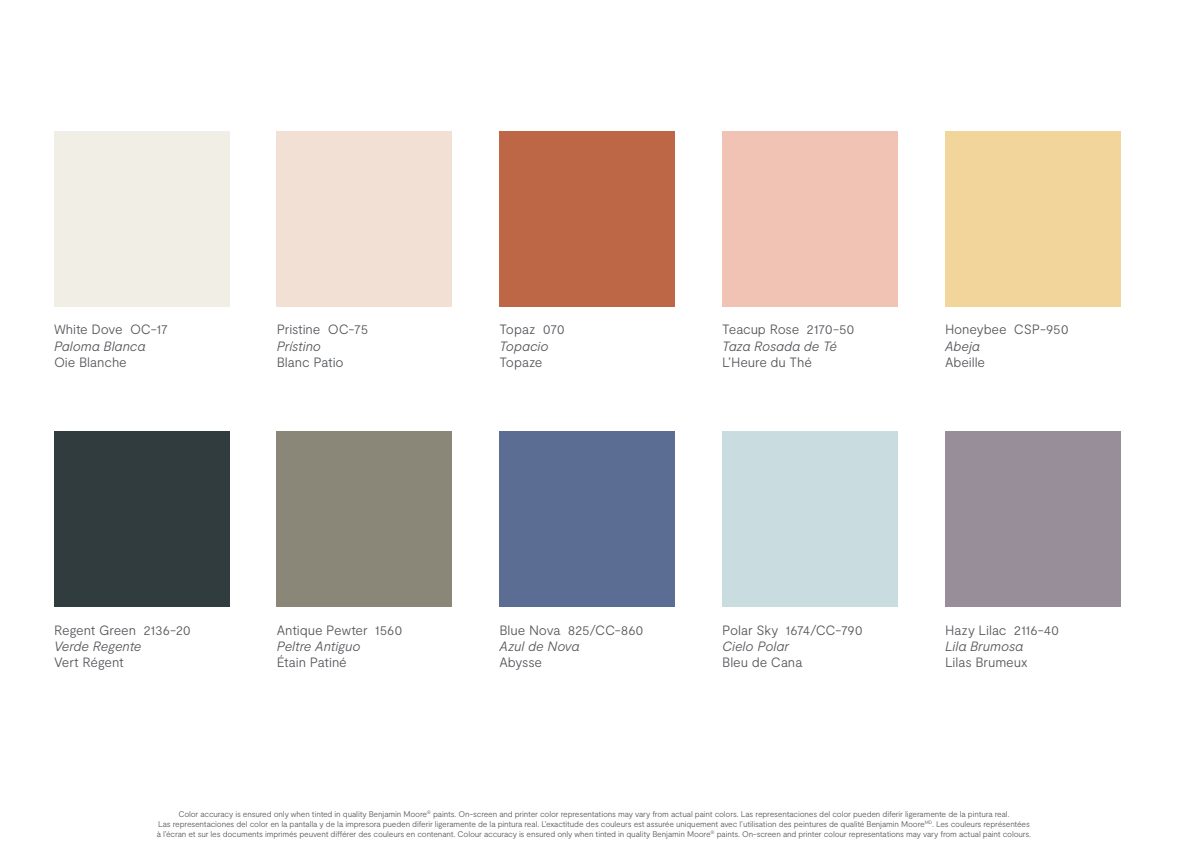
<style>
.page{position:relative;width:1188px;height:864px;background:#fff}
.page>*{position:absolute;margin:0;border:0;box-sizing:border-box;transform-origin:0 0}
.t1{font:300 13.5px "Moderat";letter-spacing:-.01em;color:#54555a}
.t2{font:italic 300 13.5px "Moderat";letter-spacing:-.01em;color:#54555a}
.t3{font:300 8.25px/9.9px "Moderat";letter-spacing:-.02em;color:#54555a;text-align:center}
</style>
<div class="page">
<div style="left:54px;top:131px;width:176px;height:176px;background:#f1eee5"></div>
<div style="left:277px;top:131px;width:175px;height:176px;background:#f1e0d3"></div>
<div style="left:500px;top:131px;width:175px;height:176px;background:#be6747"></div>
<div style="left:722px;top:131px;width:176px;height:176px;background:#f1c3b4"></div>
<div style="left:945px;top:131px;width:175px;height:176px;background:#f2d59b"></div>
<div style="left:54px;top:432px;width:176px;height:175px;background:#303c3e"></div>
<div style="left:277px;top:432px;width:175px;height:175px;background:#8a8779"></div>
<div style="left:500px;top:432px;width:175px;height:175px;background:#5b6d92"></div>
<div style="left:722px;top:432px;width:176px;height:175px;background:#c9dde1"></div>
<div style="left:945px;top:432px;width:175px;height:175px;background:#978e9a"></div>
<p class="t1" style="left:54px;top:322px;width:116px">White Dove OC-17</p>
<p class="t2" style="left:54px;top:338px;width:93px">Paloma Blanca</p>
<p class="t1" style="left:54px;top:354px;width:74px">Oie Blanche</p>
<p class="t1" style="left:277px;top:322px;width:93px">Pristine OC-75</p>
<p class="t2" style="left:277px;top:338px;width:46px">Prístino</p>
<p class="t1" style="left:277px;top:354px;width:69px">Blanc Patio</p>
<p class="t1" style="left:500px;top:322px;width:67px">Topaz 070</p>
<p class="t2" style="left:500px;top:338px;width:51px">Topacio</p>
<p class="t1" style="left:500px;top:354px;width:44px">Topaze</p>
<p class="t1" style="left:722px;top:322px;width:134px">Teacup Rose 2170-50</p>
<p class="t2" style="left:722px;top:338px;width:117px">Taza Rosada de Té</p>
<p class="t1" style="left:722px;top:354px;width:91px">L’Heure du Thé</p>
<p class="t1" style="left:945px;top:322px;width:125px">Honeybee CSP-950</p>
<p class="t2" style="left:945px;top:338px;width:36px">Abeja</p>
<p class="t1" style="left:945px;top:354px;width:42px">Abeille</p>
<p class="t1" style="left:54px;top:622px;width:138px">Regent Green 2136-20</p>
<p class="t2" style="left:54px;top:638px;width:89px">Verde Regente</p>
<p class="t1" style="left:54px;top:655px;width:71px">Vert Régent</p>
<p class="t1" style="left:277px;top:622px;width:127px">Antique Pewter 1560</p>
<p class="t2" style="left:277px;top:638px;width:85px">Peltre Antiguo</p>
<p class="t1" style="left:277px;top:655px;width:72px">Étain Patiné</p>
<p class="t1" style="left:500px;top:622px;width:146px">Blue Nova 825/CC-860</p>
<p class="t2" style="left:500px;top:638px;width:82px">Azul de Nova</p>
<p class="t1" style="left:500px;top:655px;width:44px">Abysse</p>
<p class="t1" style="left:722px;top:622px;width:142px">Polar Sky 1674/CC-790</p>
<p class="t2" style="left:722px;top:638px;width:68px">Cielo Polar</p>
<p class="t1" style="left:722px;top:655px;width:82px">Bleu de Cana</p>
<p class="t1" style="left:945px;top:622px;width:116px">Hazy Lilac 2116-40</p>
<p class="t2" style="left:945px;top:638px;width:80px">Lila Brumosa</p>
<p class="t1" style="left:945px;top:655px;width:84px">Lilas Brumeux</p>
<p class="t3" style="left:157px;top:809px;width:876px">Color accuracy is ensured only when tinted in quality Benjamin Moore<sup>®</sup> paints. On-screen and printer color representations may vary from actual paint colors. Las representaciones del color pueden diferir ligeramente de la pintura real.<br>Las representaciones del color en la pantalla y de la impresora pueden diferir ligeramente de la pintura real. L’exactitude des couleurs est assurée uniquement avec l’utilisation des peintures de qualité Benjamin Moore<sup>MD</sup>. Les couleurs représentées à l’écran et sur les documents imprimés peuvent différer des couleurs en contenant. Colour accuracy is ensured only when tinted in quality Benjamin Moore<sup>®</sup> paints. On-screen and printer colour representations may vary from actual paint colours.</p>
</div>
